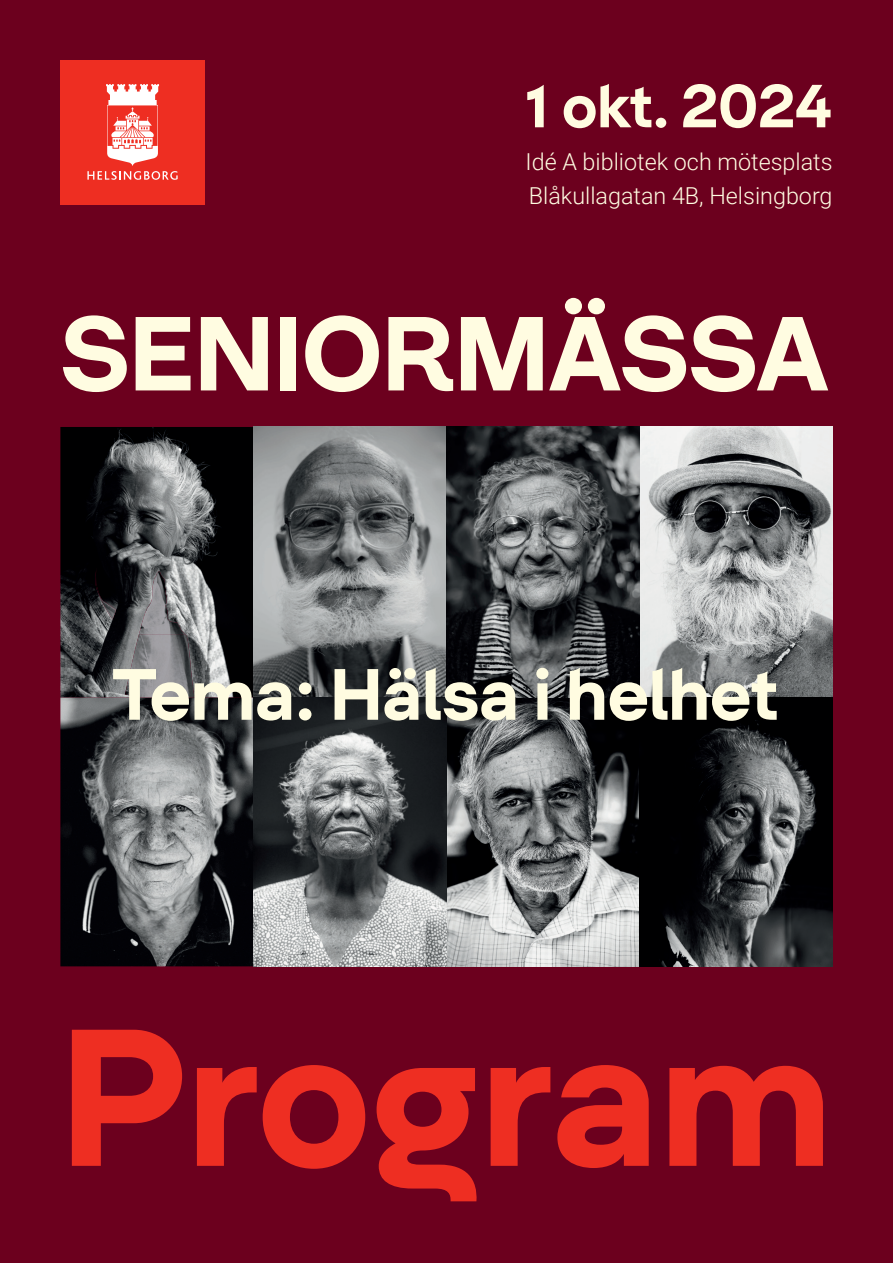
<style>
.page{position:relative;width:893px;height:1263px;background:#6c001e}
.page>*{position:absolute;margin:0;border:0;box-sizing:border-box;transform-origin:0 0}
.t1{font:700 197.25px "Helsingborg Sans";letter-spacing:.005em;color:#ee2e22}
.t2{font:700 61.5px "Helsingborg Sans";color:#fffce1}
.t3{font:300 23.4px "Roboto";color:#fffce1}
</style>
<div class="page">
<svg style="left:63px;top:315px;width:64px;height:77px"></svg>
<svg style="left:136px;top:317px;width:55px;height:73px"></svg>
<svg style="left:201px;top:317px;width:67px;height:73px"></svg>
<div style="left:280px;top:317px;width:16px;height:73px;background:#fffce1"></div>
<svg style="left:305px;top:315px;width:74px;height:77px"></svg>
<svg style="left:388px;top:317px;width:65px;height:74px"></svg>
<svg style="left:461px;top:317px;width:82px;height:73px"></svg>
<svg style="left:549px;top:298px;width:279px;height:94px"></svg>
<img style="left:60px;top:427px;width:773px;height:539px">
<img style="left:139px;top:571px;width:46px;height:63px">
<img style="left:125px;top:634px;width:69px;height:35px">
<svg style="left:113px;top:669px;width:178px;height:52px;background:#9b9a90"></svg>
<svg style="left:299px;top:682px;width:12px;height:38px"></svg>
<svg style="left:335px;top:669px;width:43px;height:51px;background:#a1a192"></svg>
<svg style="left:384px;top:668px;width:34px;height:52px;background:#b5b4a4"></svg>
<svg style="left:426px;top:668px;width:89px;height:53px;background:#8f8e83"></svg>
<svg style="left:536px;top:668px;width:12px;height:52px"></svg>
<svg style="left:570px;top:668px;width:34px;height:52px;background:#9a998c"></svg>
<svg style="left:610px;top:668px;width:167px;height:53px;background:#99998d"></svg>
<img style="left:94px;top:568px;width:22px;height:51px">
<div style="left:60px;top:60px;width:145px;height:145px;background:#ee2e22"></div>
<svg style="left:87px;top:84px;width:91px;height:96px"></svg>
<p class="t2" style="left:524px;top:69px;width:310px">1 okt. 2024</p>
<p class="t3" style="left:525px;top:145px;width:309px">Idé A bibliotek och mötesplats</p>
<p class="t3" style="left:529px;top:179px;width:305px">Blåkullagatan 4B, Helsingborg</p>
<p class="t1" style="left:60px;top:978px;width:773px">Program</p>
</div>
